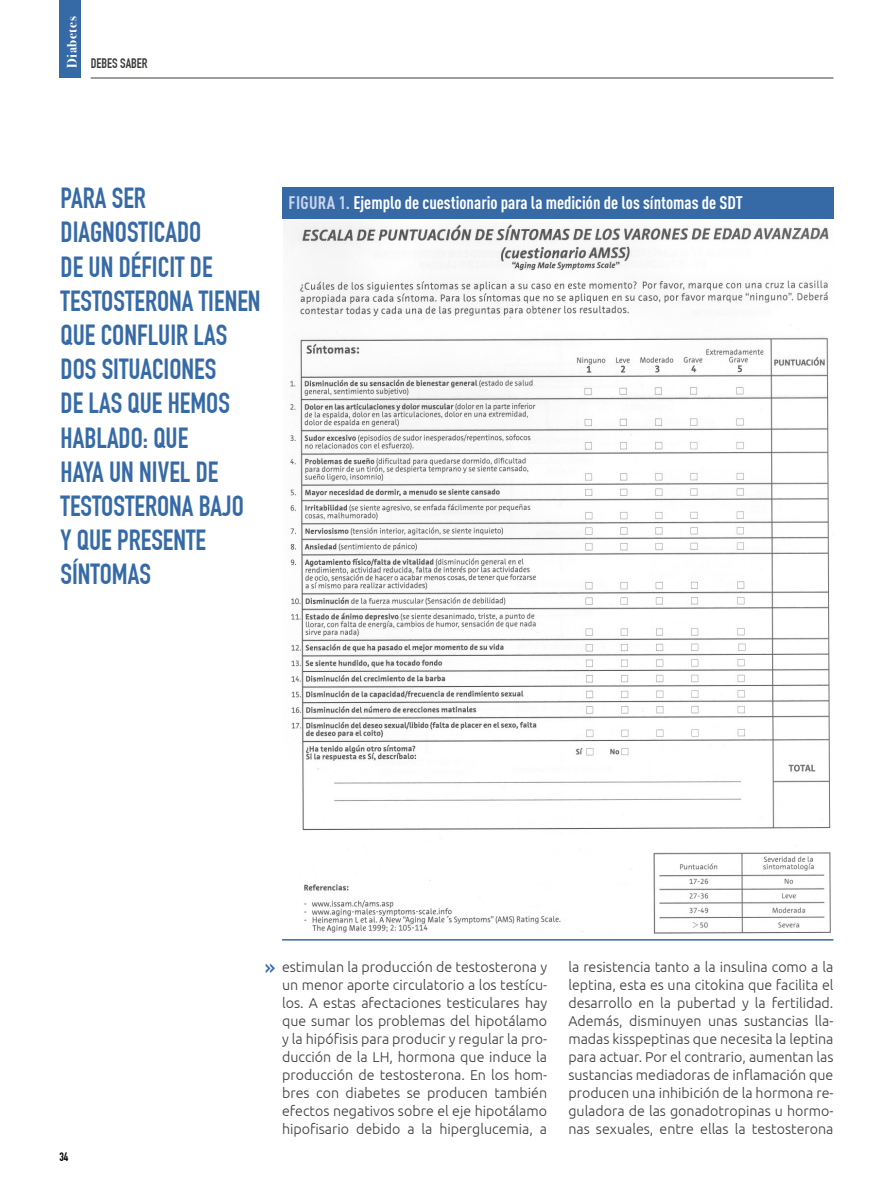
<style>
.page{position:relative;width:893px;height:1191px;background:#fff}
.page>*{position:absolute;margin:0;border:0;box-sizing:border-box;transform-origin:0 0}
.t1{font:28.5px/34.2px "DIN Engschrift Std";color:#366aa7}
.t2{font:23.85px "DIN Engschrift Std";color:#366aa7}
.t3{font:700 condensed 18px "DIN Pro";color:#fff}
.t4{font:300 14.25px/18px "Ubuntu";color:#3c3c3b;text-align:justify}
.t5{font:13.5px "DIN Engschrift Std";color:#3c3c3b}
.t6{font:700 13.5px "Bodoni Svty Two ITCTT";letter-spacing:.04em;color:#fff}
.t7{font:12px "DIN Engschrift Std";color:#000}
.s1{color:#ced5ea}
</style>
<div class="page">
<div style="left:282px;top:187px;width:551px;height:32px;background:#366aa7"></div>
<hr style="left:282px;top:939px;width:551px;height:1px;background:#366aa7">
<img style="left:286px;top:220px;width:545px;height:716px">
<hr style="left:91px;top:78px;width:742px;height:1px;background:#3c3c3b">
<div style="left:60px;top:0;width:21px;height:78px;background:#366aa7"></div>
<p class="t6" style="left:61px;top:68px;width:53px;rotate:-90deg">Diabetes</p>
<p class="t5" style="left:91px;top:55px;width:58px">DEBES SABER</p>
<p class="t1" style="left:61px;top:181px;width:201px">PARA SER<br>DIAGNOSTICADO<br>DE UN DÉFICIT DE<br>TESTOSTERONA TIENEN<br>QUE CONFLUIR LAS<br>DOS SITUACIONES<br>DE LAS QUE HEMOS<br>HABLADO: QUE<br>HAYA UN NIVEL DE<br>TESTOSTERONA BAJO<br>Y QUE PRESENTE<br>SÍNTOMAS</p>
<p class="t3" style="left:289px;top:189px;width:456px"><span class="s1">FIGURA 1.</span> Ejemplo de cuestionario para la medición de los síntomas de SDT</p>
<p class="t7" style="left:60px;top:1149px;width:10px">34</p>
<p class="t4" style="left:282px;top:958px;width:267px">estimulan la producción de testosterona y un menor aporte circulatorio a los testícu&shy;los. A estas afectaciones testiculares hay que sumar los problemas del hipotálamo y la hipófisis para producir y regular la pro&shy;ducción de la LH, hormona que induce la producción de testosterona. En los hom&shy;bres con diabetes se producen también efectos negativos sobre el eje hipotálamo hipofisario debido a la hiperglucemia, a</p>
<p class="t4" style="left:568px;top:958px;width:267px">la resistencia tanto a la insulina como a la leptina, esta es una citokina que facilita el desarrollo en la pubertad y la fertilidad.<br>Además, disminuyen unas sustancias lla&shy;madas kisspeptinas que necesita la leptina para actuar. Por el contrario, aumentan las sustancias mediadoras de inflamación que producen una inhibición de la hormona re&shy;guladora de las gonadotropinas u hormo&shy;nas sexuales, entre ellas la testosterona</p>
<p class="t2" style="left:265px;top:953px;width:12px">»</p>
</div>
